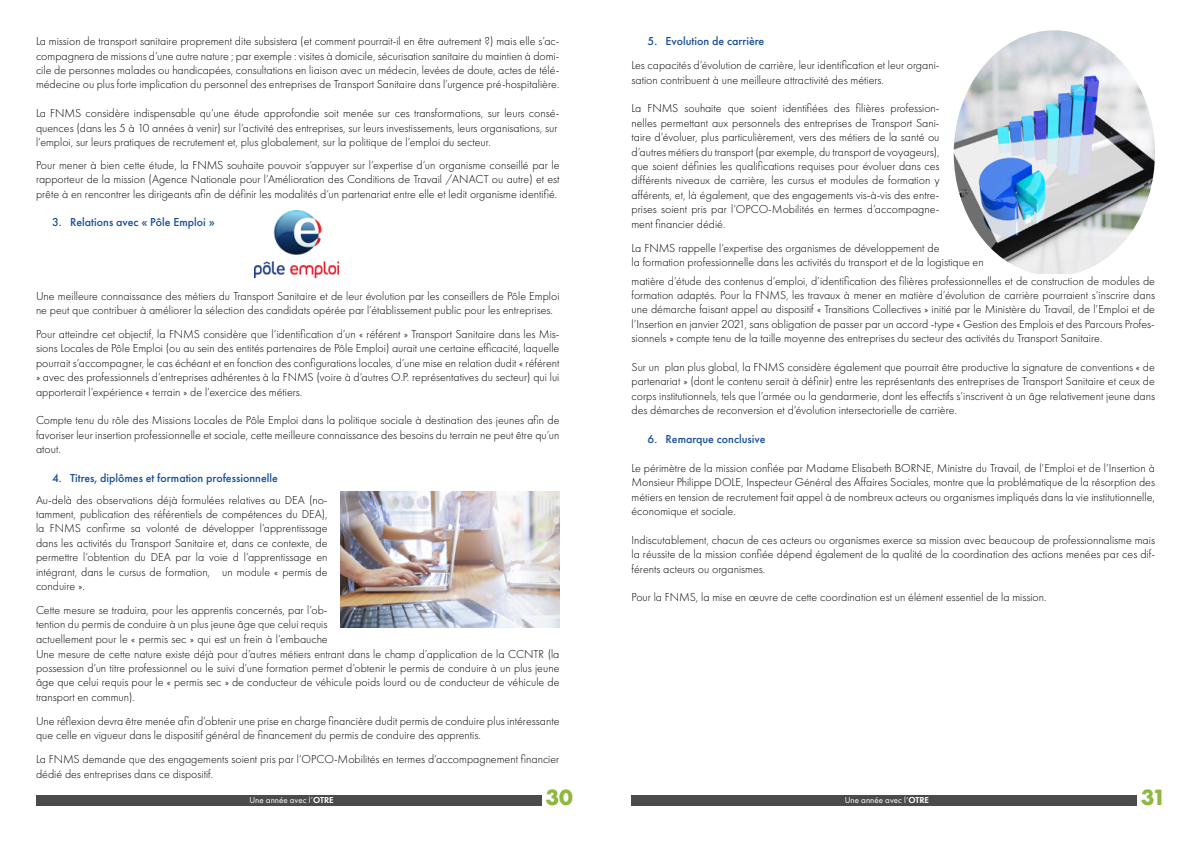
<style>
.page{position:relative;width:1191px;height:842px;background:#fff}
.page>*{position:absolute;margin:0;border:0;box-sizing:border-box;transform-origin:0 0}
.t1{font:700 23px "Futura PT";color:#8db73d}
.t2{font:300 12px/14.4px "Futura PT";color:#000;text-align:justify}
.t3{font:500 12px "Futura PT";color:#174f99}
.t4{font:9px "Futura PT";color:#fff}
.s1{font-weight:600}
</style>
<div class="page">
<div style="left:36px;top:795px;width:505px;height:11px;background:#4b4b4a"></div>
<div style="left:631px;top:795px;width:506px;height:11px;background:#4b4b4a"></div>
<img style="left:255px;top:210px;width:83px;height:67px">
<img style="left:340px;top:492px;width:219px;height:136px">
<img style="left:953px;top:30px;width:202px;height:244px">
<p class="t2" style="left:36px;top:34px;width:525px">La mission de transport sanitaire proprement dite subsistera (et comment pourrait-il en être autrement ?) mais elle s’ac&shy;compagnera de missions d’une autre nature ; par exemple : visites à domicile, sécurisation sanitaire du maintien à domi&shy;cile de personnes malades ou handicapées, consultations en liaison avec un médecin, levées de doute, actes de télé&shy;médecine ou plus forte implication du personnel des entreprises de Transport Sanitaire dans l’urgence pré-hospitalière.</p>
<p class="t2" style="left:36px;top:106px;width:525px;text-align:left">La FNMS considère indispensable qu’une étude approfondie soit menée sur ces transformations, sur leurs consé&shy;quences (dans les 5 à 10 années à venir) sur l’activité des entreprises, sur leurs investissements, leurs organisations, sur l’emploi, sur leurs pratiques de recrutement et, plus globalement, sur la politique de l’emploi du secteur.</p>
<p class="t2" style="left:36px;top:158px;width:525px">Pour mener à bien cette étude, la FNMS souhaite pouvoir s’appuyer sur l’expertise d’un organisme conseillé par le rapporteur de la mission (Agence Nationale pour l’Amélioration des Conditions de Travail /ANACT ou autre) et est prête à en rencontrer les dirigeants afin de définir les modalités d’un partenariat entre elle et ledit organisme identifié.</p>
<p class="t3" style="left:52px;top:215px;width:164px">3. Relations avec « Pôle Emploi »</p>
<p class="t2" style="left:36px;top:288px;width:525px">Une meilleure connaissance des métiers du Transport Sanitaire et de leur évolution par les conseillers de Pôle Emploi ne peut que contribuer à améliorer la sélection des candidats opérée par l’établissement public pour les entreprises.</p>
<p class="t2" style="left:36px;top:327px;width:525px">Pour atteindre cet objectif, la FNMS considère que l’identification d’un « référent » Transport Sanitaire dans les Mis&shy;sions Locales de Pôle Emploi (ou au sein des entités partenaires de Pôle Emploi) aurait une certaine efficacité, laquelle pourrait s’accompagner, le cas échéant et en fonction des configurations locales, d’une mise en relation dudit « référent » avec des professionnels d’entreprises adhérentes à la FNMS (voire à d’autres O.P. représentatives du secteur) qui lui apporterait l’expérience « terrain » de l’exercice des métiers.</p>
<p class="t2" style="left:36px;top:413px;width:525px">Compte tenu du rôle des Missions Locales de Pôle Emploi dans la politique sociale à destination des jeunes afin de favoriser leur insertion professionnelle et sociale, cette meilleure connaissance des besoins du terrain ne peut être qu’un atout.</p>
<p class="t3" style="left:52px;top:471px;width:227px">4. Titres, diplômes et formation professionnelle</p>
<p class="t2" style="left:36px;top:492px;width:293px">Au-delà des observations déjà formulées relatives au DEA (no&shy;tamment, publication des référentiels de compétences du DEA), la FNMS confirme sa volonté de développer l’apprentissage dans les activités du Transport Sanitaire et, dans ce contexte, de permettre l’obtention du DEA par la voie d l’apprentissage en intégrant, dans le cursus de formation, un module « permis de conduire ».</p>
<p class="t2" style="left:36px;top:603px;width:525px;text-align:left">Cette mesure se traduira, pour les apprentis concernés, par l’ob-<br>tention du permis de conduire à un plus jeune âge que celui requis<br>actuellement pour le « permis sec » qui est un frein à l’embauche<br>Une mesure de cette nature existe déjà pour d’autres métiers entrant dans le champ d’application de la CCNTR (la possession d’un titre professionnel ou le suivi d’une formation permet d’obtenir le permis de conduire à un plus jeune âge que celui requis pour le « permis sec » de conducteur de véhicule poids lourd ou de conducteur de véhicule de transport en commun).</p>
<p class="t2" style="left:36px;top:714px;width:525px">Une réflexion devra être menée afin d’obtenir une prise en charge financière dudit permis de conduire plus intéressante que celle en vigueur dans le dispositif général de financement du permis de conduire des apprentis.</p>
<p class="t2" style="left:36px;top:752px;width:525px">La FNMS demande que des engagements soient pris par l’OPCO-Mobilités en termes d’accompagnement financier dédié des entreprises dans ce dispositif.</p>
<p class="t4" style="left:249px;top:795px;width:86px">Une année avec l’<span class="s1">OTRE</span></p>
<h1 class="t1" style="left:545px;top:782px;width:29px">30</h1>
<p class="t3" style="left:647px;top:34px;width:118px">5. Evolution de carrière</p>
<p class="t2" style="left:631px;top:58px;width:309px">Les capacités d’évolution de carrière, leur identification et leur organi&shy;sation contribuent à une meilleure attractivité des métiers.</p>
<p class="t2" style="left:631px;top:101px;width:309px">La FNMS souhaite que soient identifiées des filières profession&shy;nelles permettant aux personnels des entreprises de Transport Sani&shy;taire d’évoluer, plus particulièrement, vers des métiers de la santé ou d’autres métiers du transport (par exemple, du transport de voyageurs), que soient définies les qualifications requises pour évoluer dans ces différents niveaux de carrière, les cursus et modules de formation y afférents, et, là également, que des engagements vis-à-vis des entre&shy;prises soient pris par l’OPCO-Mobilités en termes d’accompagne&shy;ment financier dédié.</p>
<p class="t2" style="left:631px;top:240px;width:354px">La FNMS rappelle l’expertise des organismes de développement de<br>la formation professionnelle dans les activités du transport et de la logistique en</p>
<p class="t2" style="left:631px;top:273px;width:525px">matière d’étude des contenus d’emploi, d’identification des filières professionnelles et de construction de modules de formation adaptés. Pour la FNMS, les travaux à mener en matière d’évolution de carrière pourraient s’inscrire dans une démarche faisant appel au dispositif « Transitions Collectives » initié par le Ministère du Travail, de l’Emploi et de l’Insertion en janvier 2021, sans obligation de passer par un accord -type « Gestion des Emplois et des Parcours Profes&shy;sionnels » compte tenu de la taille moyenne des entreprises du secteur des activités du Transport Sanitaire.</p>
<p class="t2" style="left:631px;top:360px;width:525px">Sur un plan plus global, la FNMS considère également que pourrait être productive la signature de conventions « de partenariat » (dont le contenu serait à définir) entre les représentants des entreprises de Transport Sanitaire et ceux de corps institutionnels, tels que l’armée ou la gendarmerie, dont les effectifs s’inscrivent à un âge relativement jeune dans des démarches de reconversion et d’évolution intersectorielle de carrière.</p>
<p class="t3" style="left:647px;top:432px;width:120px">6. Remarque conclusive</p>
<p class="t2" style="left:631px;top:461px;width:525px">Le périmètre de la mission confiée par Madame Elisabeth BORNE, Ministre du Travail, de l’Emploi et de l’Insertion à Monsieur Philippe DOLE, Inspecteur Général des Affaires Sociales, montre que la problématique de la résorption des métiers en tension de recrutement fait appel à de nombreux acteurs ou organismes impliqués dans la vie institutionnelle, économique et sociale.</p>
<p class="t2" style="left:631px;top:533px;width:525px">Indiscutablement, chacun de ces acteurs ou organismes exerce sa mission avec beaucoup de professionnalisme mais la réussite de la mission confiée dépend également de la qualité de la coordination des actions menées par ces dif&shy;férents acteurs ou organismes.</p>
<p class="t2" style="left:631px;top:590px;width:416px">Pour la FNMS, la mise en œuvre de cette coordination est un élément essentiel de la mission.</p>
<p class="t4" style="left:845px;top:795px;width:86px">Une année avec l’<span class="s1">OTRE</span></p>
<h1 class="t1" style="left:1140px;top:782px;width:27px">31</h1>
</div>
